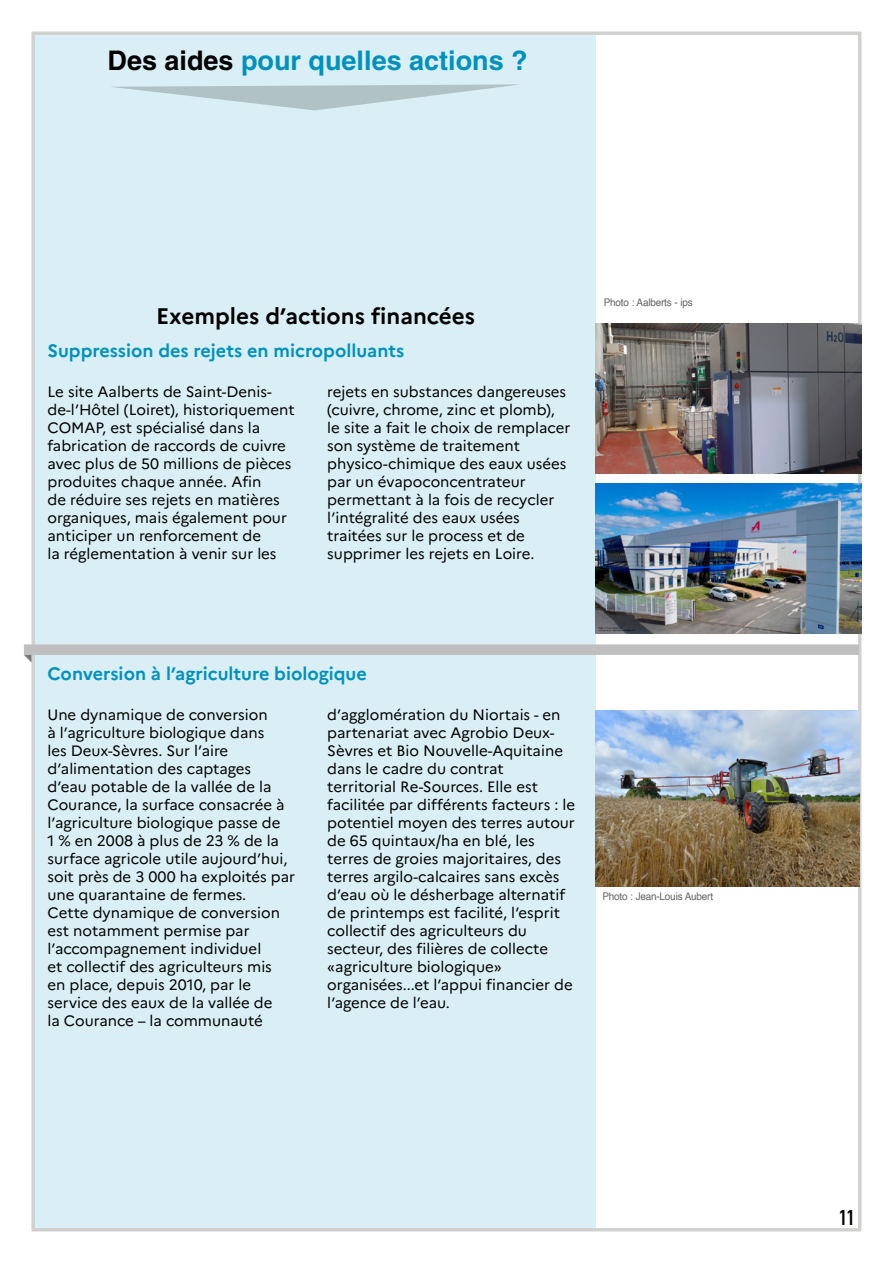
<style>
.page{position:relative;width:893px;height:1263px;background:#fff}
.page>*{position:absolute;margin:0;border:0;box-sizing:border-box;transform-origin:0 0}
.t1{font:700 27px "Helvetica LT Std";color:#0092bd}
.Titre_programme{font:700 22.5px "Marianne";color:#000}
.t2{font:700 21px "DIN Condensed";color:#000}
.courant_sans_lettrin{font:700 18px "Marianne";color:#0092bd}
.courant_sans_lettrin-2{font:15px/18px "Marianne";color:#000}
.DP__Crédit_fer_à_gau{font:10.5px "Helvetica";letter-spacing:-.02em;color:#636362;scale:.95 1}
.s1{color:#000}
</style>
<div class="page">
<div style="left:0;top:0;width:595px;height:1263px;background:#d9eef5"></div>
<svg style="left:112px;top:84px;width:407px;height:26px"></svg>
<div style="left:0;top:0;width:893px;height:1263px;border:32px solid #fff"></div>
<img style="left:595px;top:323px;width:266px;height:150px">
<img style="left:595px;top:484px;width:266px;height:150px">
<div style="left:24px;top:644px;width:835px;height:11px;background:#bfbfbf"></div>
<svg style="left:24px;top:655px;width:8px;height:7px"></svg>
<img style="left:595px;top:710px;width:264px;height:177px">
<h1 class="t1" style="left:108px;top:44px;width:422px"><span class="s1">Des aides</span> pour quelles actions ?</h1>
<p class="Titre_programme" style="left:156px;top:302px;width:320px">Exemples d’actions financées</p>
<p class="courant_sans_lettrin" style="left:48px;top:340px;width:358px">Suppression des rejets en micropolluants</p>
<p class="courant_sans_lettrin-2" style="left:48px;top:383px;width:249px">Le site Aalberts de Saint-Denis&shy;de-l’Hôtel (Loiret), historiquement<br>COMAP, est spécialisé dans la fabrication de raccords de cuivre avec plus de 50 millions de pièces produites chaque année. Afin<br>de réduire ses rejets en matières organiques, mais également pour anticiper un renforcement de<br>la réglementation à venir sur les</p>
<p class="courant_sans_lettrin-2" style="left:327px;top:383px;width:245px">rejets en substances dangereuses (cuivre, chrome, zinc et plomb), le site a fait le choix de remplacer son système de traitement physico-chimique des eaux usées par un évapoconcentrateur permettant à la fois de recycler l’intégralité des eaux usées traitées sur le process et de supprimer les rejets en Loire.</p>
<p class="DP__Crédit_fer_à_gau" style="left:604px;top:294px;width:95px">Photo : Aalberts - ips</p>
<p class="courant_sans_lettrin" style="left:48px;top:663px;width:321px">Conversion à l’agriculture biologique</p>
<p class="courant_sans_lettrin-2" style="left:48px;top:706px;width:249px">Une dynamique de conversion<br>à l’agriculture biologique dans<br>les Deux-Sèvres. Sur l’aire d’alimentation des captages<br>d’eau potable de la vallée de la<br>Courance, la surface consacrée à l’agriculture biologique passe de<br>1 % en 2008 à plus de 23 % de la surface agricole utile aujourd’hui, soit près de 3 000 ha exploités par une quarantaine de fermes.</p>
<p class="courant_sans_lettrin-2" style="left:48px;top:904px;width:234px">Cette dynamique de conversion est notamment permise par l’accompagnement individuel<br>et collectif des agriculteurs mis en place, depuis 2010, par le service des eaux de la vallée de la Courance – la communauté</p>
<p class="courant_sans_lettrin-2" style="left:327px;top:706px;width:249px">d’agglomération du Niortais - en partenariat avec Agrobio Deux-<br>Sèvres et Bio Nouvelle-Aquitaine dans le cadre du contrat territorial Re-Sources. Elle est facilitée par différents facteurs : le potentiel moyen des terres autour de 65 quintaux/ha en blé, les terres de groies majoritaires, des terres argilo-calcaires sans excès d’eau où le désherbage alternatif de printemps est facilité, l’esprit collectif des agriculteurs du secteur, des filières de collecte «agriculture biologique» organisées...et l’appui financier de l’agence de l’eau.</p>
<p class="DP__Crédit_fer_à_gau" style="left:602px;top:888px;width:118px">Photo : Jean-Louis Aubert</p>
<h3 class="t2" style="left:839px;top:1203px;width:17px">11</h3>
</div>
